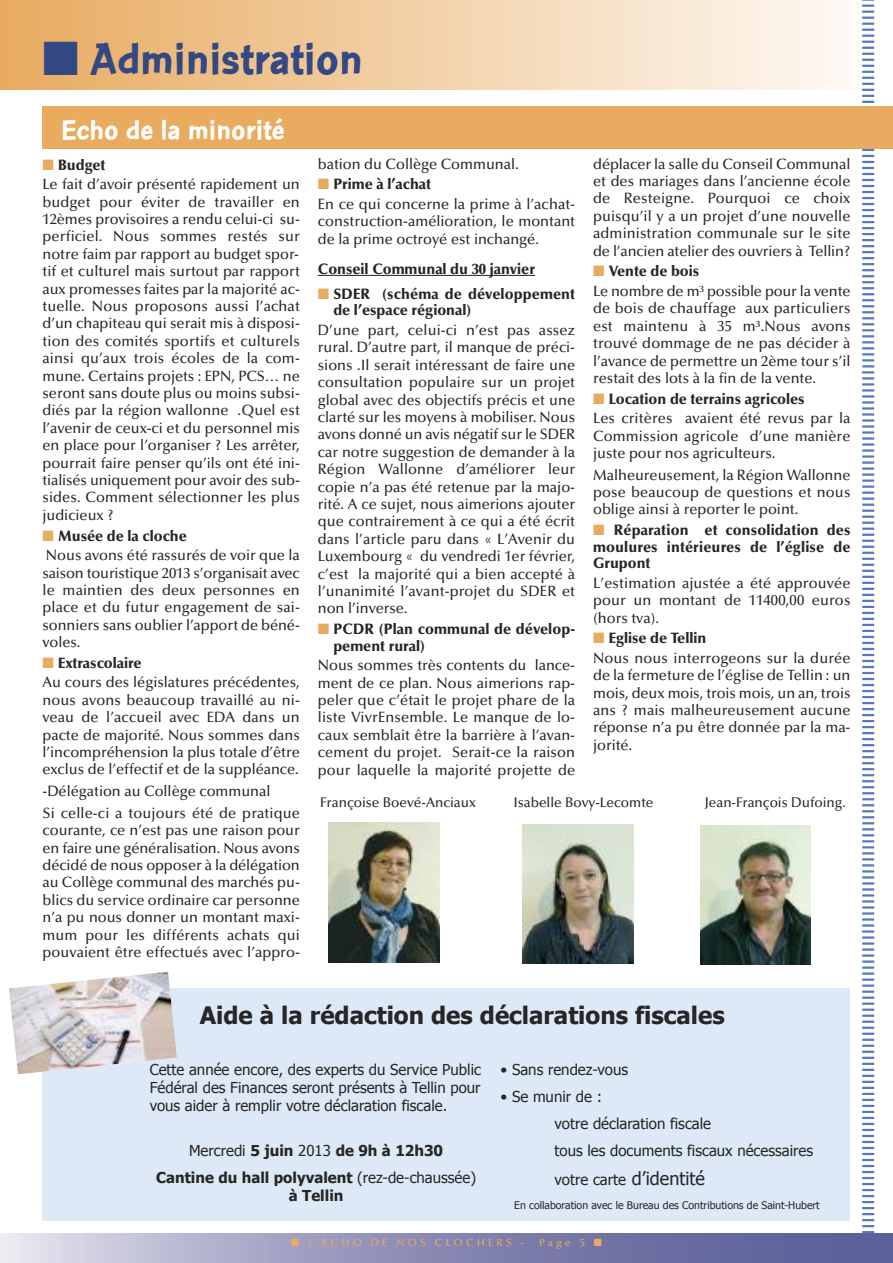
<style>
.page{position:relative;width:893px;height:1263px;background:#fff}
.page>*{position:absolute;margin:0;border:0;box-sizing:border-box;transform-origin:0 0}
.t1{font:700 48px "Con Brush";color:#344983}
.t2{font:700 30px "Con Brush";color:#fff}
.t3{font:700 24px "Tahoma";color:#272627}
.t4{font:500 15px/17.4px "Optima";color:#272627;text-align:justify}
.t5{font:15px/18px "Tahoma";color:#272627;text-align:justify}
.t6{font:900 15px/16.5px "Optima";letter-spacing:.005em;color:#272627}
.t7{font:700 15px/27px "Tahoma";color:#272627;text-align:center}
.t8{font:500 14.1px "Optima";color:#272627}
.t9{font:10.5px "Tahoma";color:#272627}
.t10{font:500 10.5px "Optima";letter-spacing:.3em;color:#e8ab60}
.s1{color:#e8ab60}
.s2{font-weight:900}
.s3{font-weight:400}
.s4{font-size:18px}
</style>
<div class="page">
<div style="left:0;top:0;width:893px;height:89px;background:linear-gradient(to right,#e8ab60,#fefdfb)"></div>
<div style="left:862px;top:0;width:31px;height:1263px;background:#fff"></div>
<svg style="left:862px;top:0;width:13px;height:1233px"></svg>
<svg style="left:0;top:1233px;width:893px;height:30px;background:#8f90b8"></svg>
<hr style="left:0;top:106px;width:1px;height:43px;background:#e8ab60">
<div style="left:43px;top:106px;width:850px;height:43px;background:#e8ab60"></div>
<hr style="left:318px;top:275px;width:217px;height:1px;background:#272627">
<img style="left:329px;top:823px;width:110px;height:139px">
<img style="left:523px;top:824px;width:110px;height:140px">
<img style="left:700px;top:825px;width:111px;height:140px">
<div style="left:43px;top:988px;width:807px;height:232px;background:#dde9f6"></div>
<img style="left:9px;top:972px;width:168px;height:102px">
<h1 class="t1" style="left:43px;top:30px;width:322px">■ Administration</h1>
<h2 class="t2" style="left:61px;top:111px;width:225px">Echo de la minorité</h2>
<p class="t4" style="left:43px;top:156px;width:259px;line-height:19.5px"><span class="s1">■</span> <span class="s2">Budget<br></span>Le fait d’avoir présenté rapidement un</p>
<p class="t4" style="left:43px;top:194px;width:259px">budget pour éviter de travailler en 12èmes provisoires a rendu celui-ci su&shy;perficiel. Nous sommes restés sur notre faim par rapport au budget spor&shy;tif et culturel mais surtout par rapport aux promesses faites par la majorité ac&shy;tuelle. Nous proposons aussi l’achat d’un chapiteau qui serait mis à disposi&shy;tion des comités sportifs et culturels ainsi qu’aux trois écoles de la com&shy;mune. Certains projets : EPN, PCS… ne seront sans doute plus ou moins subsi&shy;diés par la région wallonne .Quel est l’avenir de ceux-ci et du personnel mis en place pour l’organiser ? Les arrêter, pourrait faire penser qu’ils ont été ini&shy;tialisés uniquement pour avoir des sub&shy;sides. Comment sélectionner les plus judicieux ?</p>
<p class="t4" style="left:43px;top:527px;width:259px;line-height:19.5px"><span class="s1">■</span> <span class="s2">Musée de la cloche<br></span>Nous avons été rassurés de voir que la</p>
<p class="t4" style="left:43px;top:565px;width:259px">saison touristique 2013 s’organisait avec le maintien des deux personnes en place et du futur engagement de sai&shy;sonniers sans oublier l’apport de béné&shy;voles.</p>
<p class="t4" style="left:43px;top:654px;width:259px;line-height:19.5px"><span class="s1">■</span> <span class="s2">Extrascolaire<br></span>Au cours des législatures précédentes,</p>
<p class="t4" style="left:43px;top:692px;width:259px">nous avons beaucoup travaillé au ni&shy;veau de l’accueil avec EDA dans un pacte de majorité. Nous sommes dans l’incompréhension la plus totale d’être exclus de l’effectif et de la suppléance.</p>
<p class="t4" style="left:43px;top:782px;width:259px;line-height:21.6px">-Délégation au Collège communal<br>Si celle-ci a toujours été de pratique</p>
<p class="t4" style="left:43px;top:823px;width:259px">courante, ce n’est pas une raison pour en faire une généralisation. Nous avons décidé de nous opposer à la délégation au Collège communal des marchés pu&shy;blics du service ordinaire car personne n’a pu nous donner un montant maxi&shy;mum pour les différents achats qui pouvaient être effectués avec l’appro-</p>
<p class="t4" style="left:318px;top:156px;width:202px">bation du Collège Communal.</p>
<p class="t4" style="left:318px;top:176px;width:259px;line-height:19.5px"><span class="s1">■</span> <span class="s2">Prime à l’achat<br></span>En ce qui concerne la prime à l’achat-</p>
<p class="t4" style="left:318px;top:214px;width:259px">construction-amélioration, le montant de la prime octroyé est inchangé.</p>
<p class="t6" style="left:318px;top:262px;width:219px">Conseil Communal du 30 janvier</p>
<p class="t6" style="left:333px;top:287px;width:243px;text-indent:-16px"><span class="s1">■</span> SDER (schéma de développement de l’espace régional)</p>
<p class="t4" style="left:318px;top:323px;width:259px">D’une part, celui-ci n’est pas assez rural. D’autre part, il manque de préci&shy;sions .Il serait intéressant de faire une consultation populaire sur un projet global avec des objectifs précis et une clarté sur les moyens à mobiliser. Nous avons donné un avis négatif sur le SDER car notre suggestion de demander à la Région Wallonne d’améliorer leur copie n’a pas été retenue par la majo&shy;rité. A ce sujet, nous aimerions ajouter que contrairement à ce qui a été écrit dans l’article paru dans « L’Avenir du Luxembourg « du vendredi 1er février, c’est la majorité qui a bien accepté à l’unanimité l’avant-projet du SDER et non l’inverse.</p>
<p class="t6" style="left:333px;top:622px;width:243px;text-indent:-16px"><span class="s1">■</span> PCDR (Plan communal de dévelop&shy;pement rural)</p>
<p class="t4" style="left:318px;top:658px;width:259px">Nous sommes très contents du lance&shy;ment de ce plan. Nous aimerions rap&shy;peler que c’était le projet phare de la liste VivrEnsemble. Le manque de lo&shy;caux semblait être la barrière à l’avan&shy;cement du projet. Serait-ce la raison pour laquelle la majorité projette de</p>
<p class="t4" style="left:593px;top:156px;width:259px">déplacer la salle du Conseil Communal et des mariages dans l’ancienne école de Resteigne. Pourquoi ce choix puisqu’il y a un projet d’une nouvelle administration communale sur le site de l’ancien atelier des ouvriers à Tellin?</p>
<p class="t4" style="left:593px;top:263px;width:259px;line-height:19.5px"><span class="s1">■</span> <span class="s2">Vente de bois<br></span>Le nombre de m³ possible pour la vente</p>
<p class="t4" style="left:593px;top:301px;width:259px">de bois de chauffage aux particuliers est maintenu à 35 m³.Nous avons trouvé dommage de ne pas décider à l’avance de permettre un 2ème tour s’il restait des lots à la fin de la vente.</p>
<p class="t4" style="left:593px;top:390px;width:259px;line-height:19.5px"><span class="s1">■</span> <span class="s2">Location de terrains agricoles<br></span>Les critères avaient été revus par la</p>
<p class="t4" style="left:593px;top:428px;width:259px">Commission agricole d’une manière juste pour nos agriculteurs.</p>
<p class="t4" style="left:593px;top:467px;width:259px">Malheureusement, la Région Wallonne pose beaucoup de questions et nous oblige ainsi à reporter le point.</p>
<p class="t6" style="left:593px;top:523px;width:259px;text-align:justify"><span class="s1">■</span> Réparation et consolidation des moulures intérieures de l’église de Grupont</p>
<p class="t4" style="left:593px;top:575px;width:259px">L’estimation ajustée a été approuvée pour un montant de 11400,00 euros (hors tva).</p>
<p class="t4" style="left:593px;top:630px;width:259px;line-height:19.5px"><span class="s1">■</span> <span class="s2">Eglise de Tellin<br></span>Nous nous interrogeons sur la durée</p>
<p class="t4" style="left:593px;top:668px;width:259px">de la fermeture de l’église de Tellin : un mois, deux mois, trois mois, un an, trois ans ? mais malheureusement aucune réponse n’a pu être donnée par la ma&shy;jorité.</p>
<p class="t8" style="left:320px;top:797px;width:157px">Françoise Boevé-Anciaux</p>
<p class="t8" style="left:513px;top:797px;width:142px">Isabelle Bovy-Lecomte</p>
<p class="t8" style="left:705px;top:797px;width:143px">Jean-François Dufoing.</p>
<h3 class="t3" style="left:200px;top:1000px;width:526px">Aide à la rédaction des déclarations fiscales</h3>
<p class="t5" style="left:150px;top:1060px;width:333px">Cette année encore, des experts du Service Public Fédéral des Finances seront présents à Tellin pour vous aider à remplir votre déclaration fiscale.</p>
<p class="t7" style="left:156px;top:1136px;width:321px"><span class="s3">Mercredi</span> 5 juin <span class="s3">2013</span> de 9h à 12h30<br>Cantine du hall polyvalent <span class="s3">(rez-de-chaussée)</span></p>
<p class="t7" style="left:289px;top:1181px;width:56px">à Tellin</p>
<p class="t5" style="left:501px;top:1060px;width:129px">• Sans rendez-vous</p>
<p class="t5" style="left:555px;top:1082px;width:260px;line-height:27px;text-align:left;text-indent:-54px">• Se munir de :<br>votre déclaration fiscale<br>tous les documents fiscaux nécessaires</p>
<p class="t5" style="left:555px;top:1170px;width:152px">votre carte <span class="s4">d’identité</span></p>
<p class="t9" style="left:514px;top:1198px;width:307px">En collaboration avec le Bureau des Contributions de Saint-Hubert</p>
<p class="t10" style="left:291px;top:1238px;width:235px">■ L’ECHO DE NOS CLOCHERS -</p>
<p class="t10" style="left:539px;top:1238px;width:64px">Page 5 ■</p>
</div>
